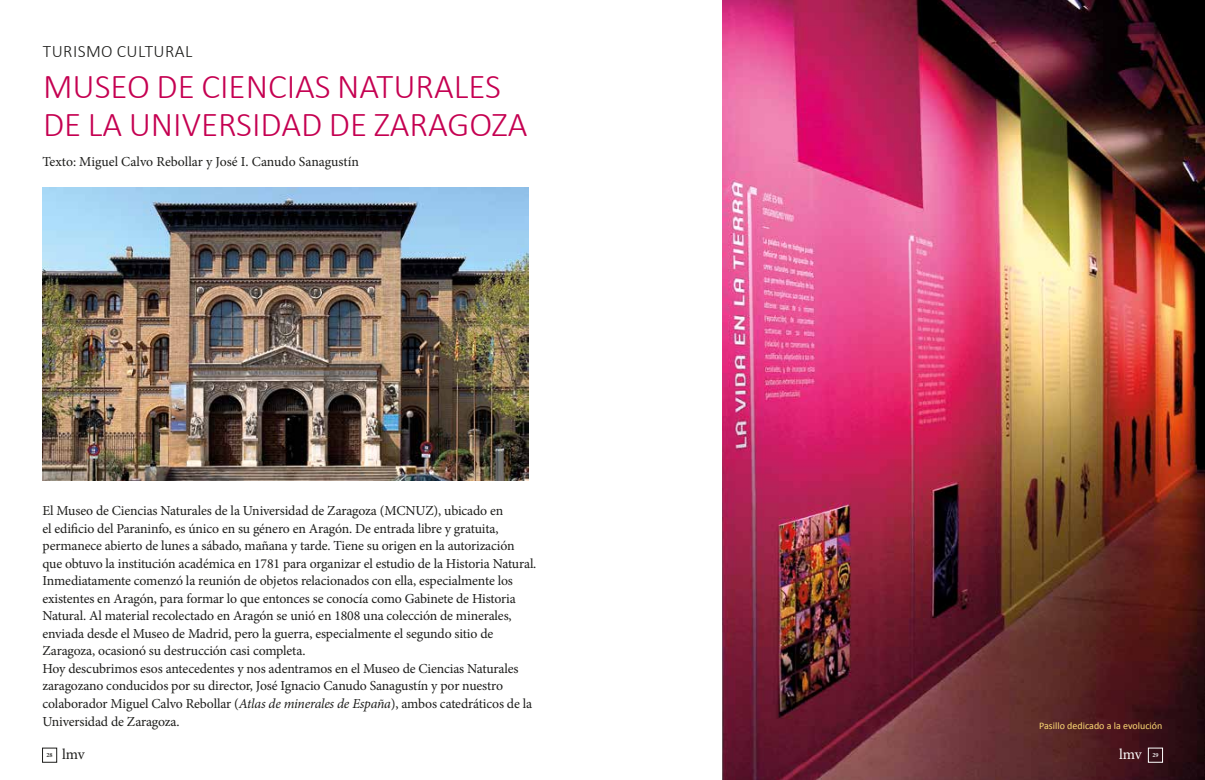
<style>
.page{position:relative;width:1205px;height:780px;background:#fff}
.page>*{position:absolute;margin:0;border:0;box-sizing:border-box;transform-origin:0 0}
.t1{font:300 35px/37.5px "Calibri";color:#c50051}
.t2{font:300 17.5px "Calibri";letter-spacing:.025em;color:#1d1d1b}
.t3{font:15px "Minion Pro";color:#1d1d1b}
.t4{font:15px "Minion Pro";color:#fff}
.t5{font:13.75px/17.5px "Minion Pro";letter-spacing:-.01em;color:#1d1d1b}
.t6{font:10px "Calibri";color:#ffdc75}
.t7{font:600 6.25px "Minion Pro";color:#1d1d1b}
.t8{font:600 6.25px "Minion Pro";color:#fff}
.s1{font-style:italic}
</style>
<div class="page">
<div style="left:42px;top:748px;width:15px;height:14px;border:1px solid #1d1d1b"></div>
<img style="left:723px;top:0;width:482px;height:780px">
<img style="left:43px;top:187px;width:486px;height:293px">
<p class="t2" style="left:43px;top:40px;width:151px">TURISMO CULTURAL</p>
<h1 class="t1" style="left:43px;top:67px;width:486px">MUSEO DE CIENCIAS NATURALES<br>DE LA UNIVERSIDAD DE ZARAGOZA</h1>
<p class="t5" style="left:42px;top:153px;width:318px">Texto: Miguel Calvo Rebollar y José I. Canudo Sanagustín</p>
<p class="t5" style="left:43px;top:502px;width:495px">El Museo de Ciencias Naturales de la Universidad de Zaragoza (MCNUZ), ubicado en<br>el edificio del Paraninfo, es único en su género en Aragón. De entrada libre y gratuita, permanece abierto de lunes a sábado, mañana y tarde. Tiene su origen en la autorización que obtuvo la institución académica en 1781 para organizar el estudio de la Historia Natural.<br>Inmediatamente comenzó la reunión de objetos relacionados con ella, especialmente los existentes en Aragón, para formar lo que entonces se conocía como Gabinete de Historia Natural. Al material recolectado en Aragón se unió en 1808 una colección de minerales, enviada desde el Museo de Madrid, pero la guerra, especialmente el segundo sitio de Zaragoza, ocasionó su destrucción casi completa.<br>Hoy descubrimos esos antecedentes y nos adentramos en el Museo de Ciencias Naturales zaragozano conducidos por su director, José Ignacio Canudo Sanagustín y por nuestro colaborador Miguel Calvo Rebollar (<span class="s1">Atlas de minerales de España</span>), ambos catedráticos de la Universidad de Zaragoza.</p>
<p class="t7" style="left:47px;top:750px;width:8px">28</p>
<p class="t3" style="left:62px;top:744px;width:24px">lmv</p>
<p class="t6" style="left:1039px;top:719px;width:125px">Pasillo dedicado a la evolución</p>
<p class="t4" style="left:1119px;top:744px;width:24px">lmv</p>
<p class="t8" style="left:1152px;top:750px;width:8px">29</p>
</div>
